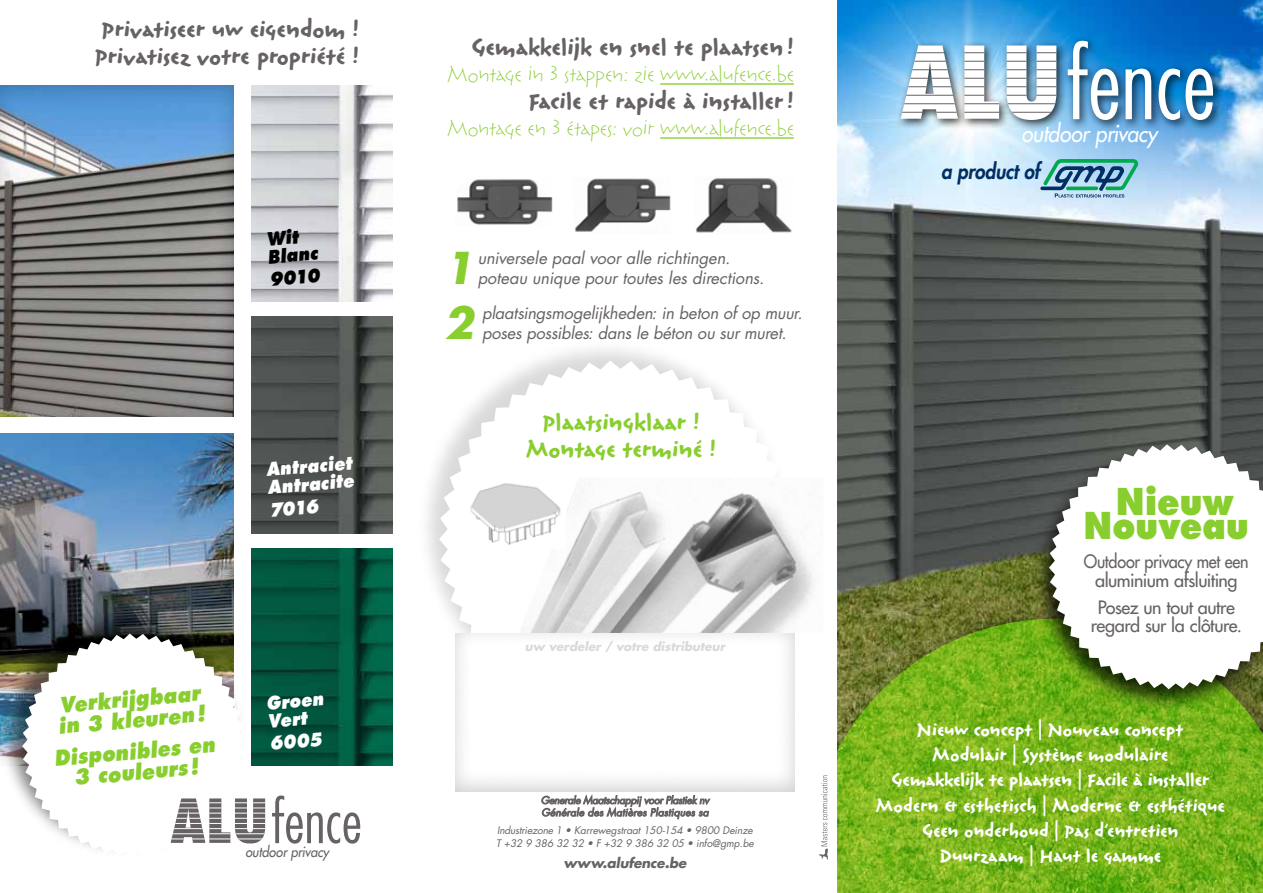
<style>
.page{position:relative;width:1263px;height:893px;background:#fff}
.page>*{position:absolute;margin:0;border:0;box-sizing:border-box;transform-origin:0 0}
.t1{font:italic 700 42.75px "Futura Std";color:#89ce2f}
.t2{font:800 36px "Futura Std";color:#89ce2f;scale:.9 1}
.t3{font:27px/27px "Reliq Std Bold Extra Active";color:#676264}
.t4{font:27px "Reliq Std Light Extra Active";color:#89ce2f}
.t5{font:27px/27px "Reliq Std Bold Extra Active";color:#89ce2f;text-align:center}
.t6{font:italic 500 23.25px "Futura Std";letter-spacing:-.01em;color:#fff;scale:.9 1}
.t7{font:21px/25.2px "Reliq Std Bold Extra Active";color:#fff;text-align:center}
.t8{font:italic 800 21px/21px "Futura Std";color:#89ce2f;scale:.9 1}
.t9{font:italic 800 21px "Futura Std";letter-spacing:-.005em;color:#002f64;scale:.9 1}
.t10{font:500 18px/19.5px "Futura Std";letter-spacing:-.025em;color:#676264;text-align:center;scale:.9 1}
.t11{font:500 18px/18px "Futura Std";letter-spacing:-.025em;color:#676264;text-align:center}
.t12{font:italic 800 18px/18px "Futura Std";color:#fff;scale:.9 1}
.t13{font:italic 800 18px/18px "Futura Std";color:#000;scale:.9 1}
.t14{font:italic 16.5px/19.8px "Futura Std";letter-spacing:-.01em;color:#676264}
.t15{font:italic 500 14.1px "Futura Std";color:#676264;scale:.9 1}
.t16{font:italic 700 13.5px "Futura Std";letter-spacing:-.015em;color:#676264}
.t17{font:italic 700 12px "Futura Std";color:#d9d9da}
.t18{font:italic 10.2px/12.3px "Futura Std";letter-spacing:-.01em;color:#676264}
</style>
<div class="page">
<div style="left:0;top:84px;width:235px;height:334px;background:#000;opacity:.2"></div>
<img style="left:0;top:433px;width:234px;height:175px">
<div style="left:413px;top:335px;width:382px;height:382px;background:#000;opacity:.15"></div>
<svg style="left:439px;top:361px;width:355px;height:354px"></svg>
<img style="left:519px;top:477px;width:295px;height:154px">
<img style="left:838px;top:0;width:425px;height:607px">
<div style="left:454px;top:631px;width:341px;height:163px;background:#000;opacity:.2"></div>
<img style="left:252px;top:85px;width:141px;height:217px">
<img style="left:252px;top:317px;width:141px;height:217px">
<img style="left:252px;top:549px;width:141px;height:216px">
<svg style="left:819px;top:775px;width:9px;height:85px"></svg>
<img style="left:575px;top:178px;width:96px;height:54px">
<img style="left:457px;top:179px;width:96px;height:46px">
<img style="left:696px;top:178px;width:96px;height:55px">
<img style="left:464px;top:479px;width:101px;height:70px">
<div style="left:896px;top:40px;width:172px;height:91px;background:#000;opacity:.75"></div>
<svg style="left:901px;top:46px;width:155px;height:74px"></svg>
<hr style="left:901px;top:52px;width:155px;height:1px;background:#676264">
<hr style="left:901px;top:61px;width:155px;height:1px;background:#676264">
<hr style="left:901px;top:69px;width:155px;height:1px;background:#676264">
<hr style="left:901px;top:78px;width:155px;height:1px;background:#676264">
<hr style="left:901px;top:86px;width:155px;height:1px;background:#676264">
<hr style="left:901px;top:95px;width:155px;height:1px;background:#676264">
<hr style="left:901px;top:103px;width:155px;height:1px;background:#676264">
<hr style="left:901px;top:112px;width:155px;height:1px;background:#676264">
<div style="left:1063px;top:36px;width:161px;height:95px;background:#000;opacity:.75"></div>
<svg style="left:1068px;top:41px;width:145px;height:79px"></svg>
<div style="left:0;top:608px;width:247px;height:251px;background:#000;opacity:.5"></div>
<svg style="left:22px;top:634px;width:224px;height:223px"></svg>
<svg style="left:171px;top:798px;width:94px;height:46px"></svg>
<hr style="left:171px;top:802px;width:94px;height:1px;background:#fff">
<hr style="left:171px;top:808px;width:94px;height:1px;background:#fff">
<hr style="left:171px;top:813px;width:94px;height:1px;background:#fff">
<hr style="left:171px;top:818px;width:94px;height:1px;background:#fff">
<hr style="left:171px;top:823px;width:94px;height:1px;background:#fff">
<hr style="left:171px;top:828px;width:94px;height:1px;background:#fff">
<hr style="left:171px;top:833px;width:94px;height:1px;background:#fff">
<hr style="left:171px;top:839px;width:94px;height:1px;background:#fff">
<svg style="left:272px;top:795px;width:88px;height:49px"></svg>
<svg style="left:838px;top:619px;width:425px;height:274px;background:#78ae1e"></svg>
<div style="left:1029px;top:442px;width:234px;height:272px;background:#000;opacity:.75"></div>
<svg style="left:1049px;top:444px;width:214px;height:245px"></svg>
<svg style="left:541px;top:779px;width:169px;height:40px"></svg>
<hr style="left:660px;top:83px;width:134px;height:2px;background:#89ce2f">
<hr style="left:660px;top:137px;width:134px;height:2px;background:#89ce2f">
<svg style="left:1040px;top:159px;width:98px;height:39px;background:#73aeb8"></svg>
<p class="t3" style="left:95px;top:16px;width:266px">Privatiseer uw eigendom !<br>Privatisez votre propriété !</p>
<p class="t13" style="left:265px;top:231px;width:57px;rotate:-5deg">Wit<br>Blanc</p>
<p class="t13" style="left:269px;top:271px;width:58px;rotate:-5deg">9010</p>
<p class="t12" style="left:265px;top:461px;width:97px;rotate:-5deg">Antraciet<br>Antracite</p>
<p class="t12" style="left:269px;top:501px;width:56px;rotate:-5deg">7016</p>
<p class="t8" style="left:55px;top:695px;width:165px;rotate:-5deg">Verkrijgbaar in 3 kleuren!</p>
<p class="t8" style="left:53px;top:748px;width:181px;text-align:center;rotate:-5deg">Disponibles en<br>3 couleurs!</p>
<p class="t12" style="left:265px;top:694px;width:65px;rotate:-5deg">Groen<br>Vert</p>
<p class="t12" style="left:269px;top:735px;width:60px;rotate:-5deg">6005</p>
<p class="t15" style="left:245px;top:843px;width:94px">outdoor privacy</p>
<p class="t3" style="left:472px;top:35px;width:324px">Gemakkelijk en snel te plaatsen!</p>
<p class="t4" style="left:447px;top:61px;width:348px">Montage in 3 stappen: zie www.alufence.be</p>
<p class="t3" style="left:528px;top:89px;width:267px">Facile et rapide à installer!</p>
<p class="t4" style="left:447px;top:115px;width:348px">Montage en 3 étapes: voir www.alufence.be</p>
<h1 class="t1" style="left:444px;top:240px;width:31px">1</h1>
<p class="t14" style="left:478px;top:249px;width:288px">universele paal voor alle richtingen. poteau unique pour toutes les directions.</p>
<h1 class="t1" style="left:444px;top:294px;width:31px">2</h1>
<p class="t14" style="left:482px;top:303px;width:322px">plaatsingsmogelijkheden: in beton of op muur. poses possibles: dans le béton ou sur muret.</p>
<p class="t5" style="left:526px;top:409px;width:192px">Plaatsingklaar !<br>Montage terminé !</p>
<p class="t17" style="left:525px;top:639px;width:202px">uw verdeler / votre distributeur</p>
<p class="t18" style="left:496px;top:825px;width:259px">Industriezone 1 • Karrewegstraat 150-154 • 9800 Deinze<br>T +32 9 386 32 32 • F +32 9 386 32 05 • info@gmp.be</p>
<p class="t16" style="left:564px;top:854px;width:124px">www.alufence.be</p>
<p class="t6" style="left:1021px;top:119px;width:152px">outdoor privacy</p>
<p class="t9" style="left:941px;top:158px;width:111px">a product of</p>
<h2 class="t2" style="left:1116px;top:479px;width:132px">Nieuw</h2>
<h2 class="t2" style="left:1084px;top:503px;width:185px">Nouveau</h2>
<p class="t10" style="left:1084px;top:552px;width:185px">Outdoor privacy met een aluminium afsluiting</p>
<p class="t11" style="left:1091px;top:599px;width:153px">Posez un tout autre regard sur la clôture.</p>
<p class="t7" style="left:876px;top:718px;width:350px">Nieuw concept | Nouveau concept<br>Modulair | Système modulaire<br>Gemakkelijk te plaatsen | Facile à installer Modern &amp; esthetisch | Moderne &amp; esthétique Geen onderhoud | Pas d’entretien<br>Duurzaam | Haut le gamme</p>
</div>
